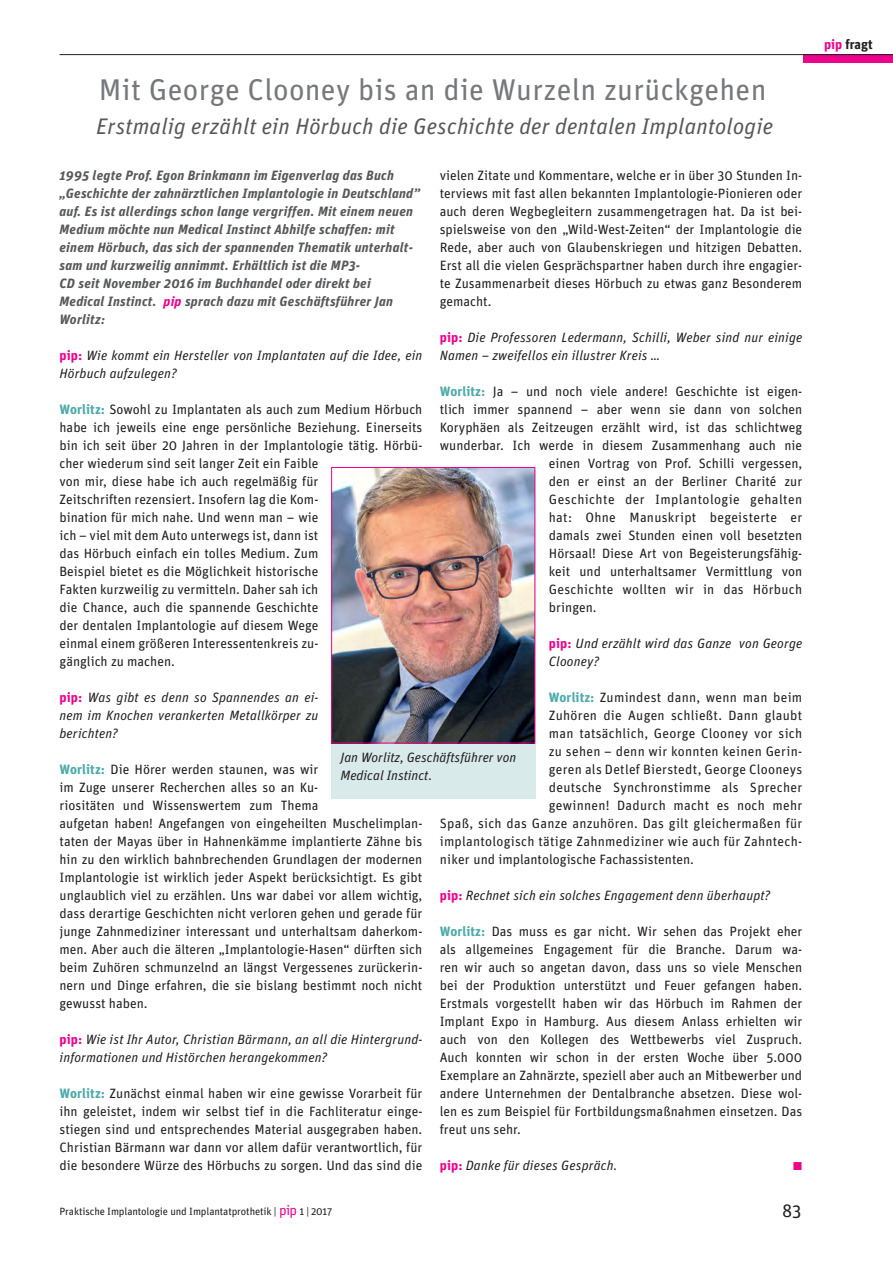
<style>
.page{position:relative;width:893px;height:1263px;background:#fff}
.page>*{position:absolute;margin:0;border:0;box-sizing:border-box;transform-origin:0 0}
.t1{font:30px "Unit OT";letter-spacing:.01em;color:#76787b}
.t2{font:italic 22.5px "Unit OT";letter-spacing:.01em;color:#57585a}
.t3{font:18px "Unit OT";color:#231f20}
.Text{font:13.5px/18px "Unit OT";color:#231f20;text-align:justify}
.Text-2{font:13.5px "Unit OT";letter-spacing:.02em;color:#231f20}
.Vorspann{font:italic 700 13.5px/18px "Unit OT";letter-spacing:.02em;color:#57585a}
.Text-3{font:italic 13.5px/18px "Unit OT";letter-spacing:.01em;color:#231f20}
.Vorspann-2{font:italic 13.5px/18px "Unit OT";letter-spacing:.01em;color:#231f20}
.BUs{font:italic 13.5px/18px "Unit OT";color:#231f20}
.Text-4{font:13.5px "Unit OT";letter-spacing:.03em;color:#231f20}
.t4{font:700 13.5px "Unit OT";color:#231f20}
.Text-5{font:13.5px "European Pi Three";color:#ed028c}
.t5{font:10.5px "Unit OT";letter-spacing:-.01em;color:#231f20}
.s1{color:#ed028c}
.s2{font-weight:700;font-style:normal;color:#ed028c}
.s3{font-weight:700;color:#4caaa9}
.s4{font-size:14.1px;color:#ed028c}
</style>
<div class="page">
<div style="left:804px;top:54px;width:89px;height:9px;background:#ed028c"></div>
<hr style="left:60px;top:54px;width:833px;height:1px;background:#231f20">
<div style="left:331px;top:471px;width:205px;height:328px;background:#d9eaea"></div>
<img style="left:333px;top:469px;width:200px;height:272px">
<div style="left:331px;top:467px;width:204px;height:276px;border:1px solid #ed028c"></div>
<p class="t1" style="left:99px;top:72px;width:669px">Mit George Clooney bis an die Wurzeln zurückgehen</p>
<p class="t2" style="left:96px;top:113px;width:678px">Erstmalig erzählt ein Hörbuch die Geschichte der dentalen Implantologie</p>
<p class="Vorspann" style="left:60px;top:166px;width:362px">1995 legte Prof. Egon Brinkmann im Eigenverlag das Buch „Geschichte der zahnärztlichen Implantologie in Deutschland” auf. Es ist allerdings schon lange vergriffen. Mit einem neuen Medium möchte nun Medical Instinct Abhilfe schaffen: mit einem Hörbuch, das sich der spannenden Thematik unterhalt&shy;sam und kurzweilig annimmt. Erhältlich ist die MP3-<br>CD seit November 2016 im Buchhandel oder direkt bei<br>Medical Instinct. <span class="s1">pip</span> sprach dazu mit Geschäftsführer Jan Worlitz:</p>
<p class="Vorspann-2" style="left:60px;top:346px;width:364px"><span class="s2">pip:</span> Wie kommt ein Hersteller von Implantaten auf die Idee, ein<br>Hörbuch aufzulegen?</p>
<p class="Text" style="left:60px;top:400px;width:364px;text-align:left"><span class="s3">Worlitz:</span> Sowohl zu Implantaten als auch zum Medium Hörbuch habe ich jeweils eine enge persönliche Beziehung. Einerseits bin ich seit über 20 Jahren in der Implantologie tätig. Hörbü&shy;cher wiederum sind seit langer Zeit ein Faible<br>von mir, diese habe ich auch regelmäßig für<br>Zeitschriften rezensiert. Insofern lag die Kom-<br>bination für mich nahe. Und wenn man – wie<br>ich – viel mit dem Auto unterwegs ist, dann ist<br>das Hörbuch einfach ein tolles Medium. Zum<br>Beispiel bietet es die Möglichkeit historische<br>Fakten kurzweilig zu vermitteln. Daher sah ich<br>die Chance, auch die spannende Geschichte<br>der dentalen Implantologie auf diesem Wege<br>einmal einem größeren Interessentenkreis zu-<br>gänglich zu machen.</p>
<p class="Text-3" style="left:60px;top:688px;width:260px;text-align:justify"><span class="s2">pip:</span> Was gibt es denn so Spannendes an ei&shy;nem im Knochen verankerten Metallkörper zu berichten?</p>
<p class="Text" style="left:60px;top:760px;width:364px;text-align:left"><span class="s3">Worlitz:</span> Die Hörer werden staunen, was wir<br>im Zuge unserer Recherchen alles so an Ku-<br>riositäten und Wissenswertem zum Thema<br>aufgetan haben! Angefangen von eingeheilten Muschelimplan&shy;taten der Mayas über in Hahnenkämme implantierte Zähne bis hin zu den wirklich bahnbrechenden Grundlagen der modernen Implantologie ist wirklich jeder Aspekt berücksichtigt. Es gibt unglaublich viel zu erzählen. Uns war dabei vor allem wichtig, dass derartige Geschichten nicht verloren gehen und gerade für junge Zahnmediziner interessant und unterhaltsam daherkom&shy;men. Aber auch die älteren „Implantologie-Hasen“ dürften sich beim Zuhören schmunzelnd an längst Vergessenes zurückerin&shy;nern und Dinge erfahren, die sie bislang bestimmt noch nicht gewusst haben.</p>
<p class="Text-3" style="left:60px;top:1030px;width:364px"><span class="s2">pip:</span> Wie ist Ihr Autor, Christian Bärmann, an all die Hintergrund&shy;informationen und Histörchen herangekommen?</p>
<p class="Text" style="left:60px;top:1084px;width:364px"><span class="s3">Worlitz:</span> Zunächst einmal haben wir eine gewisse Vorarbeit für ihn geleistet, indem wir selbst tief in die Fachliteratur einge&shy;stiegen sind und entsprechendes Material ausgegraben haben.<br>Christian Bärmann war dann vor allem dafür verantwortlich, für die besondere Würze des Hörbuchs zu sorgen. Und das sind die</p>
<p class="Text" style="left:440px;top:166px;width:364px">vielen Zitate und Kommentare, welche er in über 30 Stunden In&shy;terviews mit fast allen bekannten Implantologie-Pionieren oder auch deren Wegbegleitern zusammengetragen hat. Da ist bei&shy;spielsweise von den „Wild-West-Zeiten“ der Implantologie die Rede, aber auch von Glaubenskriegen und hitzigen Debatten.<br>Erst all die vielen Gesprächspartner haben durch ihre engagier&shy;te Zusammenarbeit dieses Hörbuch zu etwas ganz Besonderem gemacht.</p>
<p class="Text-3" style="left:440px;top:328px;width:364px"><span class="s2">pip:</span> Die Professoren Ledermann, Schilli, Weber sind nur einige<br>Namen – zweifellos ein illustrer Kreis …</p>
<p class="Text" style="left:440px;top:382px;width:364px"><span class="s3">Worlitz:</span> Ja – und noch viele andere! Geschichte ist eigen-</p>
<p class="Text" style="left:440px;top:400px;width:364px">tlich immer spannend – aber wenn sie dann von solchen</p>
<p class="Text" style="left:440px;top:418px;width:364px">Koryphäen als Zeitzeugen erzählt wird, ist das schlichtweg</p>
<p class="Text" style="left:440px;top:436px;width:364px">wunderbar. Ich werde in diesem Zusammenhang auch nie</p>
<p class="Text" style="left:549px;top:454px;width:255px">einen Vortrag von Prof. Schilli vergessen,</p>
<p class="Text" style="left:549px;top:472px;width:255px">den er einst an der Berliner Charité zur</p>
<p class="Text-4" style="left:549px;top:491px;width:255px">Geschichte der Implantologie gehalten</p>
<p class="Text-2" style="left:549px;top:509px;width:255px">hat: Ohne Manuskript begeisterte er</p>
<p class="Text" style="left:549px;top:526px;width:255px">damals zwei Stunden einen voll besetzten</p>
<p class="Text" style="left:549px;top:544px;width:255px">Hörsaal! Diese Art von Begeisterungsfähig-</p>
<p class="Text" style="left:549px;top:562px;width:255px">keit und unterhaltsamer Vermittlung von</p>
<p class="Text-2" style="left:549px;top:581px;width:255px">Geschichte wollten wir in das Hörbuch</p>
<p class="Text" style="left:549px;top:598px;width:49px">bringen.</p>
<p class="Text-3" style="left:549px;top:634px;width:255px"><span class="s2">pip:</span> Und erzählt wird das Ganze von George<br>Clooney?</p>
<p class="Text-2" style="left:549px;top:689px;width:255px"><span class="s3">Worlitz:</span> Zumindest dann, wenn man beim</p>
<p class="Text-2" style="left:549px;top:707px;width:255px">Zuhören die Augen schließt. Dann glaubt</p>
<p class="Text-2" style="left:549px;top:725px;width:255px">man tatsächlich, George Clooney vor sich</p>
<p class="Text-2" style="left:549px;top:743px;width:255px">zu sehen – denn wir konnten keinen Gerin-</p>
<p class="Text-2" style="left:549px;top:761px;width:255px">geren als Detlef Bierstedt, George Clooneys</p>
<p class="Text-2" style="left:549px;top:779px;width:255px">deutsche Synchronstimme als Sprecher</p>
<p class="Text-2" style="left:549px;top:797px;width:255px">gewinnen! Dadurch macht es noch mehr</p>
<p class="Text-2" style="left:440px;top:815px;width:364px">Spaß, sich das Ganze anzuhören. Das gilt gleichermaßen für</p>
<p class="Text-2" style="left:440px;top:833px;width:364px">implantologisch tätige Zahnmediziner wie auch für Zahntech-</p>
<p class="Text" style="left:440px;top:850px;width:256px">niker und implantologische Fachassistenten.</p>
<p class="Text-3" style="left:440px;top:886px;width:332px"><span class="s2">pip:</span> Rechnet sich ein solches Engagement denn überhaupt?</p>
<p class="Text" style="left:440px;top:922px;width:364px"><span class="s3">Worlitz:</span> Das muss es gar nicht. Wir sehen das Projekt eher als allgemeines Engagement für die Branche. Darum wa&shy;ren wir auch so angetan davon, dass uns so viele Menschen bei der Produktion unterstützt und Feuer gefangen haben.<br>Erstmals vorgestellt haben wir das Hörbuch im Rahmen der Implant Expo in Hamburg. Aus diesem Anlass erhielten wir auch von den Kollegen des Wettbewerbs viel Zuspruch.<br>Auch konnten wir schon in der ersten Woche über 5.000<br>Exemplare an Zahnärzte, speziell aber auch an Mitbewerber und andere Unternehmen der Dentalbranche absetzen. Diese wol&shy;len es zum Beispiel für Fortbildungsmaßnahmen einsetzen. Das freut uns sehr.</p>
<p class="Text-3" style="left:440px;top:1156px;width:179px"><span class="s2">pip:</span> Danke für dieses Gespräch.</p>
<p class="Text-5" style="left:793px;top:1157px;width:10px">K</p>
<p class="BUs" style="left:341px;top:749px;width:177px">Jan Worlitz, Geschäftsführer von<br>Medical Instinct.</p>
<p class="t5" style="left:60px;top:1205px;width:274px">Praktische Implantologie und Implantatprothetik | <span class="s4">pip</span> 1 | 2017</p>
<p class="t3" style="left:782px;top:1200px;width:21px">83</p>
<p class="t4" style="left:824px;top:36px;width:50px"><span class="s1">pip</span> fragt</p>
</div>
